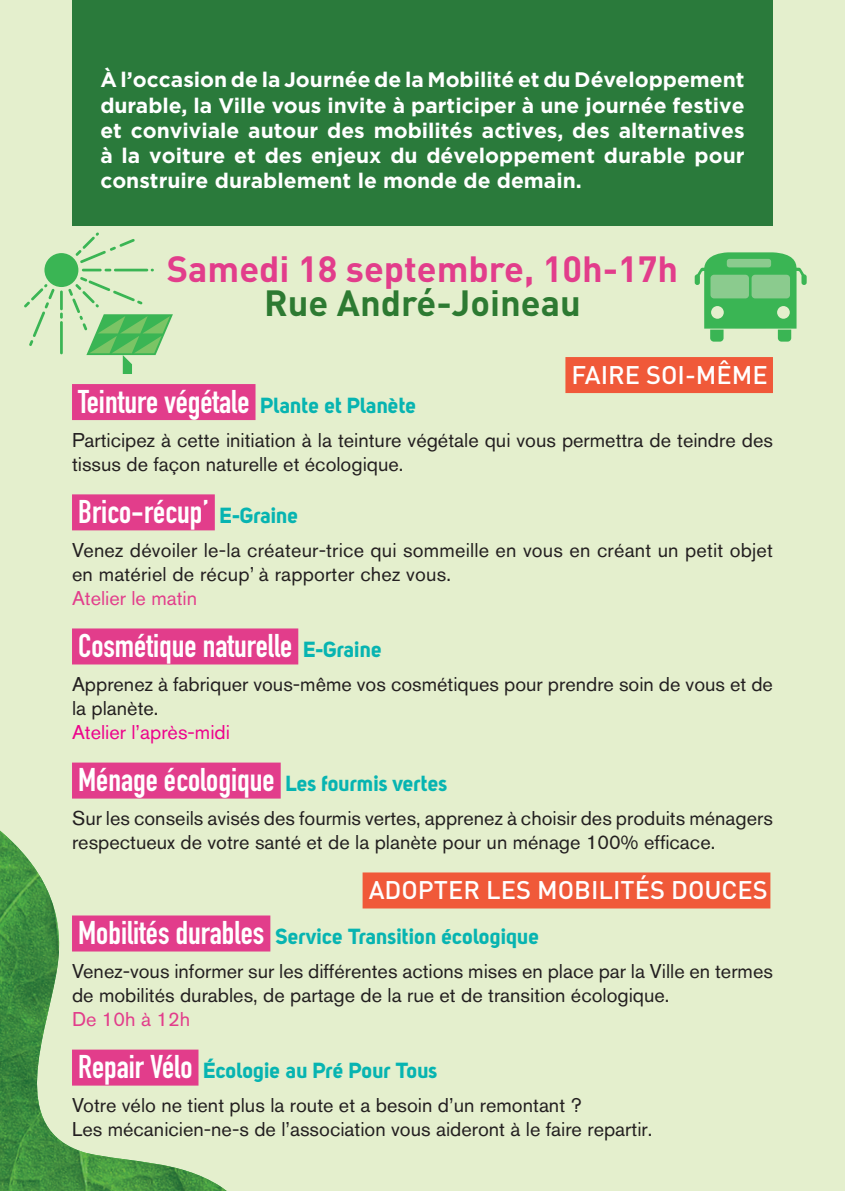
<style>
.page{position:relative;width:845px;height:1191px;background:#e4efcd}
.page>*{position:absolute;margin:0;border:0;box-sizing:border-box;transform-origin:0 0}
.Grand_thème{font:700 36px "DIN";color:#e23d8b}
.Grand_thème-2{font:700 36px "DIN";color:#2d7a32}
.Grand_thème-3{font:700 32.4px "DIN Condensed";color:#fff}
.THEME{font:500 25.2px "DIN";color:#fff}
.Grand_thème-4{font:21.6px "Uni Sans Bold";color:#07b4b1}
.t1{font:700 21px/25.2px "Gotham";color:#fff;text-align:justify}
.Descrip{font:19.8px/23.8px "Akzidenz Grotesk BQ";color:#231f20}
.Descrip-2{font:19.8px "Akzidenz Grotesk BQ";color:#e23d8b}
.Descrip-3{font:19.8px "Akzidenz Grotesk BQ";color:#ed028c}
.s1{font-family:"Uni Sans Bold";font-weight:400;font-size:21.6px;color:#07b4b1}
.s2{font-family:"DIN Condensed";font-weight:700;font-size:32.4px;color:#fff}
</style>
<div class="page">
<div style="left:72px;top:0;width:701px;height:225px;background:#2a7a3b"></div>
<div style="left:565px;top:357px;width:208px;height:36px;background:#f05939"></div>
<div style="left:72px;top:384px;width:183px;height:36px;background:#e23d8b"></div>
<div style="left:72px;top:494px;width:143px;height:36px;background:#e23d8b"></div>
<div style="left:72px;top:628px;width:226px;height:36px;background:#e23d8b"></div>
<div style="left:72px;top:762px;width:209px;height:36px;background:#e23d8b"></div>
<div style="left:362px;top:872px;width:408px;height:36px;background:#f05939"></div>
<div style="left:44px;top:253px;width:34px;height:34px;background:#3ab554;border-radius:50%"></div>
<hr style="left:82px;top:269px;width:20px;height:2px;background:#3ab554">
<svg style="left:105px;top:269px;width:6px;height:2px"></svg>
<hr style="left:114px;top:269px;width:34px;height:2px;background:#3ab554">
<svg style="left:75px;top:232px;width:60px;height:31px"></svg>
<svg style="left:24px;top:277px;width:149px;height:97px"></svg>
<svg style="left:697px;top:252px;width:109px;height:90px"></svg>
<div style="left:694px;top:274px;width:6px;height:11px;background:#3ab554;border-radius:2px"></div>
<svg style="left:72px;top:798px;width:207px;height:154px"></svg>
<img style="left:0;top:830px;width:227px;height:361px">
<p class="t1" style="left:100px;top:67px;width:646px">À l’occasion de la Journée de la Mobilité et du Développement durable, la Ville vous invite à participer à une journée festive et conviviale autour des mobilités actives, des alternatives à la voiture et des enjeux du développement durable pour construire durablement le monde de demain.</p>
<p class="Grand_thème" style="left:167px;top:246px;width:513px">Samedi 18 septembre, 10h-17h</p>
<p class="Grand_thème-2" style="left:264px;top:280px;width:318px">Rue André-Joineau</p>
<p class="THEME" style="left:571px;top:359px;width:198px">FAIRE SOI-MÊME</p>
<p class="Grand_thème-3" style="left:78px;top:380px;width:340px">Teinture végétale <span class="s1">Plante et Planète</span></p>
<p class="Descrip" style="left:72px;top:428px;width:702px">Participez à cette initiation à la teinture végétale qui vous permettra de teindre des tissus de façon naturelle et écologique.</p>
<p class="Grand_thème-3" style="left:78px;top:490px;width:222px">Brico-récup’ <span class="s1">E-Graine</span></p>
<p class="Descrip" style="left:72px;top:538px;width:702px">Venez dévoiler le-la créateur-trice qui sommeille en vous en créant un petit objet en matériel de récup’ à rapporter chez vous.</p>
<p class="Descrip-2" style="left:72px;top:586px;width:127px">Atelier le matin</p>
<p class="Grand_thème-3" style="left:78px;top:624px;width:305px">Cosmétique naturelle <span class="s1">E-Graine</span></p>
<p class="Descrip" style="left:72px;top:672px;width:702px">Apprenez à fabriquer vous-même vos cosmétiques pour prendre soin de vous et de la planète.</p>
<p class="Descrip-3" style="left:72px;top:720px;width:159px">Atelier l’après-midi</p>
<p class="Grand_thème-3" style="left:78px;top:758px;width:371px">Ménage écologique <span class="s1">Les fourmis vertes</span></p>
<p class="Descrip" style="left:72px;top:806px;width:702px">Sur les conseils avisés des fourmis vertes, apprenez à choisir des produits ménagers respectueux de votre santé et de la planète pour un ménage 100% efficace.</p>
<p class="THEME" style="left:369px;top:874px;width:401px">ADOPTER LES MOBILITÉS DOUCES</p>
<p class="Grand_thème-4" style="left:78px;top:923px;width:463px"><span class="s2">Mobilités durables</span> Service Transition écologique</p>
<p class="Descrip" style="left:72px;top:959px;width:702px">Venez-vous informer sur les différentes actions mises en place par la Ville en termes de mobilités durables, de partage de la rue et de transition écologique.</p>
<p class="Descrip-2" style="left:72px;top:1007px;width:120px">De 10h à 12h</p>
<p class="Grand_thème-4" style="left:78px;top:1057px;width:361px"><span class="s2">Repair Vélo</span> Écologie au Pré Pour Tous</p>
<p class="Descrip" style="left:72px;top:1093px;width:511px">Votre vélo ne tient plus la route et a besoin d’un remontant ?</p>
<p class="Descrip" style="left:72px;top:1117px;width:582px">Les mécanicien-ne-s de l’association vous aideront à le faire repartir.</p>
</div>
